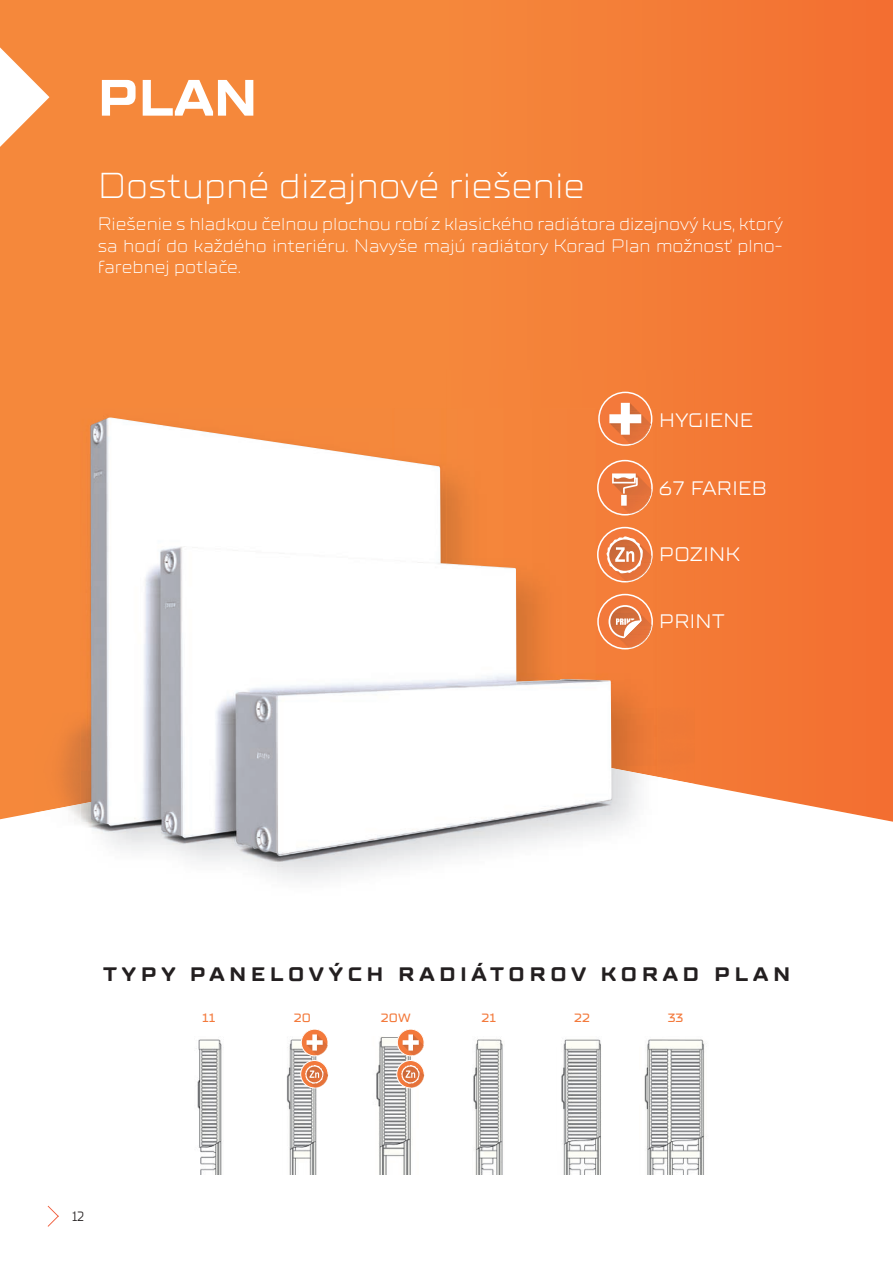
<style>
.page{position:relative;width:893px;height:1263px;background:#fff}
.page>*{position:absolute;margin:0;border:0;box-sizing:border-box;transform-origin:0 0}
.t1{font:700 51px "TT Supermolot Neue Expanded";color:#fff}
.t2{font:300 36px "TT Supermolot Neue Expanded";color:#fff}
.t3{font:700 19.5px "TT Supermolot Neue Expanded";letter-spacing:.25em;color:#231f20}
.t4{font:19.5px "TT Supermolot Neue Expanded";letter-spacing:.02em;color:#fff}
.t5{font:300 18px/21.6px "TT Supermolot Neue Expanded";color:#fff;text-align:justify}
.t6{font:13.5px "TT Supermolot Neue";color:#231f20}
.t7{font:500 12px "TT Supermolot Neue Expanded";color:#f3793b}
</style>
<div class="page">
<div style="left:0;top:0;width:893px;height:865px;background:#f5883b"></div>
<div style="left:642px;top:0;width:251px;height:735px;background:#f37533"></div>
<svg style="left:0;top:735px;width:893px;height:130px"></svg>
<img style="left:34px;top:727px;width:47px;height:77px">
<div style="left:600px;top:370px;width:95px;height:51px;background:#f37d37"></div>
<div style="left:657px;top:421px;width:38px;height:356px;background:#f37b36"></div>
<img style="left:34px;top:804px;width:47px;height:61px">
<div style="left:657px;top:777px;width:38px;height:88px;background:#fff"></div>
<img style="left:81px;top:656px;width:10px;height:128px">
<img style="left:598px;top:408px;width:59px;height:327px">
<img style="left:186px;top:735px;width:471px;height:146px">
<img style="left:81px;top:784px;width:105px;height:81px">
<img style="left:91px;top:417px;width:520px;height:439px">
<img style="left:197px;top:1039px;width:25px;height:135px">
<img style="left:473px;top:1039px;width:30px;height:135px">
<img style="left:561px;top:1039px;width:40px;height:135px">
<img style="left:644px;top:1039px;width:61px;height:135px">
<img style="left:376px;top:1037px;width:35px;height:137px">
<img style="left:286px;top:1038px;width:31px;height:136px">
<svg style="left:301px;top:1029px;width:27px;height:27px"></svg>
<div style="left:301px;top:1029px;width:27px;height:27px;border:1px solid #fff;border-radius:50%"></div>
<svg style="left:307px;top:1034px;width:21px;height:22px"></svg>
<svg style="left:397px;top:1029px;width:27px;height:27px"></svg>
<div style="left:397px;top:1029px;width:27px;height:27px;border:1px solid #fff;border-radius:50%"></div>
<svg style="left:403px;top:1034px;width:21px;height:22px"></svg>
<svg style="left:301px;top:1060px;width:27px;height:28px"></svg>
<div style="left:300px;top:1060px;width:28px;height:28px;border:1px solid #fff;border-radius:50%"></div>
<svg style="left:305px;top:1065px;width:23px;height:24px"></svg>
<svg style="left:397px;top:1060px;width:27px;height:28px"></svg>
<div style="left:396px;top:1060px;width:29px;height:28px;border:1px solid #fff;border-radius:50%"></div>
<svg style="left:401px;top:1065px;width:23px;height:24px"></svg>
<svg style="left:0;top:47px;width:49px;height:100px"></svg>
<svg style="left:599px;top:392px;width:53px;height:53px"></svg>
<div style="left:598px;top:392px;width:54px;height:54px;border:1px solid #fff;border-radius:50%"></div>
<svg style="left:609px;top:403px;width:42px;height:42px"></svg>
<div style="left:598px;top:461px;width:54px;height:54px;background:#f3793b;border-radius:50%"></div>
<div style="left:597px;top:460px;width:56px;height:55px;border:2px solid #fff;border-radius:50%"></div>
<svg style="left:612px;top:473px;width:39px;height:42px"></svg>
<div style="left:598px;top:528px;width:54px;height:54px;background:#f3793b;border-radius:50%"></div>
<div style="left:597px;top:527px;width:56px;height:55px;border:2px solid #fff;border-radius:50%"></div>
<img style="left:645px;top:549px;width:7px;height:24px">
<svg style="left:606px;top:536px;width:39px;height:46px"></svg>
<svg style="left:598px;top:594px;width:54px;height:55px"></svg>
<div style="left:597px;top:594px;width:56px;height:55px;border:2px solid #fff;border-radius:50%"></div>
<img style="left:647px;top:616px;width:5px;height:22px">
<svg style="left:608px;top:605px;width:39px;height:44px"></svg>
<svg style="left:48px;top:1206px;width:11px;height:21px"></svg>
<h1 class="t1" style="left:98px;top:67px;width:161px">PLAN</h1>
<h2 class="t2" style="left:98px;top:165px;width:489px">Dostupné dizajnové riešenie</h2>
<p class="t5" style="left:98px;top:213px;width:687px">Riešenie s hladkou čelnou plochou robí z klasického radiátora dizajnový kus, ktorý sa hodí do každého interiéru. Navyše majú radiátory Korad Plan možnosť plno&shy;farebnej potlače.</p>
<p class="t4" style="left:659px;top:409px;width:96px">HYGIENE</p>
<p class="t4" style="left:659px;top:477px;width:109px">67 FARIEB</p>
<p class="t4" style="left:659px;top:543px;width:83px">POZINK</p>
<p class="t4" style="left:659px;top:610px;width:67px">PRINT</p>
<p class="t3" style="left:103px;top:963px;width:688px">TYPY PANELOVÝCH RADIÁTOROV KORAD PLAN</p>
<p class="t7" style="left:202px;top:1011px;width:15px">11</p>
<p class="t7" style="left:294px;top:1011px;width:19px">20</p>
<p class="t7" style="left:381px;top:1011px;width:31px">20W</p>
<p class="t7" style="left:482px;top:1011px;width:16px">21</p>
<p class="t7" style="left:574px;top:1011px;width:17px">22</p>
<p class="t7" style="left:668px;top:1011px;width:17px">33</p>
<p class="t6" style="left:72px;top:1208px;width:13px">12</p>
</div>
